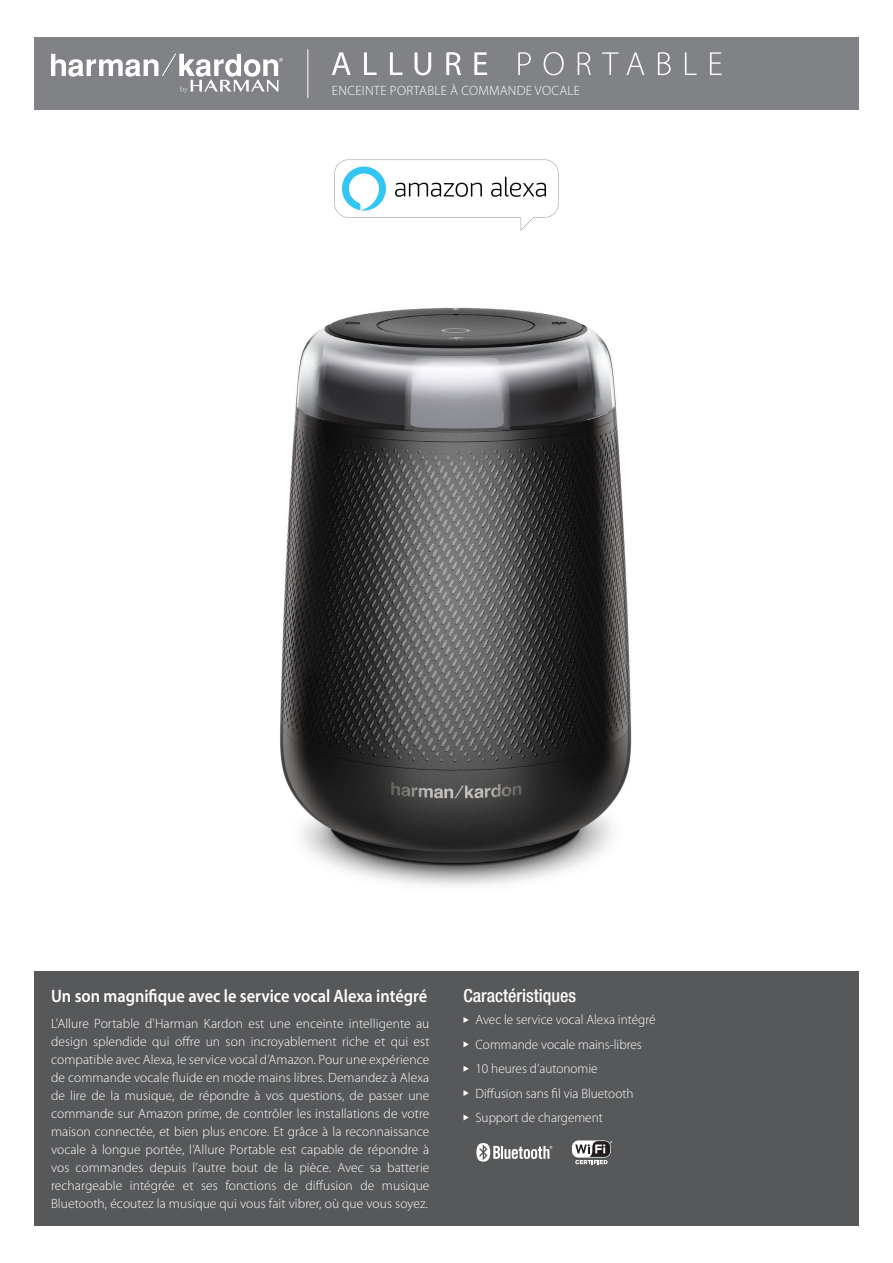
<style>
.page{position:relative;width:893px;height:1263px;background:#fff}
.page>*{position:absolute;margin:0;border:0;box-sizing:border-box;transform-origin:0 0}
.t1{font:600 18px "Myriad Pro";color:#fff;scale:.91 1}
.t2{font:500 condensed 18px "Helvetica Neue LT Pro";color:#fff}
.t3{font:300 13.5px/18px "Myriad Pro";color:#fff;text-align:justify}
.t4{font:300 13.5px "Myriad Pro";letter-spacing:.02em;color:#fff}
</style>
<div class="page">
<svg style="left:334px;top:159px;width:225px;height:72px"></svg>
<div style="left:34px;top:971px;width:825px;height:255px;background:#57585a"></div>
<svg style="left:463px;top:1017px;width:6px;height:6px"></svg>
<svg style="left:463px;top:1041px;width:6px;height:6px"></svg>
<svg style="left:463px;top:1066px;width:6px;height:6px"></svg>
<svg style="left:463px;top:1090px;width:6px;height:6px"></svg>
<svg style="left:463px;top:1114px;width:6px;height:6px"></svg>
<div style="left:34px;top:37px;width:825px;height:72px;background:#808285"></div>
<hr style="left:307px;top:49px;width:1px;height:49px;background:#fff">
<svg style="left:51px;top:54px;width:232px;height:39px"></svg>
<svg style="left:476px;top:1143px;width:76px;height:19px"></svg>
<div style="left:572px;top:1140px;width:39px;height:17px;background:#fff;border-radius:7px"></div>
<svg style="left:575px;top:1141px;width:37px;height:23px"></svg>
<img style="left:280px;top:307px;width:352px;height:579px">
<svg style="left:332px;top:52px;width:19px;height:23px"></svg>
<svg style="left:364px;top:52px;width:38px;height:23px"></svg>
<svg style="left:415px;top:52px;width:46px;height:23px"></svg>
<svg style="left:474px;top:52px;width:13px;height:23px"></svg>
<svg style="left:518px;top:52px;width:13px;height:23px"></svg>
<svg style="left:544px;top:52px;width:47px;height:23px"></svg>
<svg style="left:602px;top:52px;width:16px;height:23px"></svg>
<svg style="left:626px;top:52px;width:18px;height:23px"></svg>
<svg style="left:658px;top:52px;width:38px;height:23px"></svg>
<svg style="left:710px;top:52px;width:12px;height:23px"></svg>
<p class="t4" style="left:332px;top:83px;width:250px">ENCEINTE PORTABLE À COMMANDE VOCALE</p>
<h1 class="t1" style="left:51px;top:984px;width:415px">Un son magnifique avec le service vocal Alexa intégré</h1>
<p class="t3" style="left:51px;top:1015px;width:380px">L'Allure Portable d'Harman Kardon est une enceinte intelligente au design splendide qui offre un son incroyablement riche et qui est compatible avec Alexa, le service vocal d’Amazon. Pour une expérience de commande vocale fluide en mode mains libres. Demandez à Alexa de lire de la musique, de répondre à vos questions, de passer une commande sur Amazon prime, de contrôler les installations de votre maison connectée, et bien plus encore. Et grâce à la reconnaissance vocale à longue portée, l’Allure Portable est capable de répondre à vos commandes depuis l’autre bout de la pièce. Avec sa batterie rechargeable intégrée et ses fonctions de diffusion de musique Bluetooth, écoutez la musique qui vous fait vibrer, où que vous soyez.</p>
<h1 class="t2" style="left:463px;top:984px;width:114px">Caractéristiques</h1>
<p class="t3" style="left:475px;top:1008px;width:181px;line-height:24.5px;text-align:left">Avec le service vocal Alexa intégré<br>Commande vocale mains-libres<br>10 heures d’autonomie<br>Diffusion sans fil via Bluetooth<br>Support de chargement</p>
</div>
